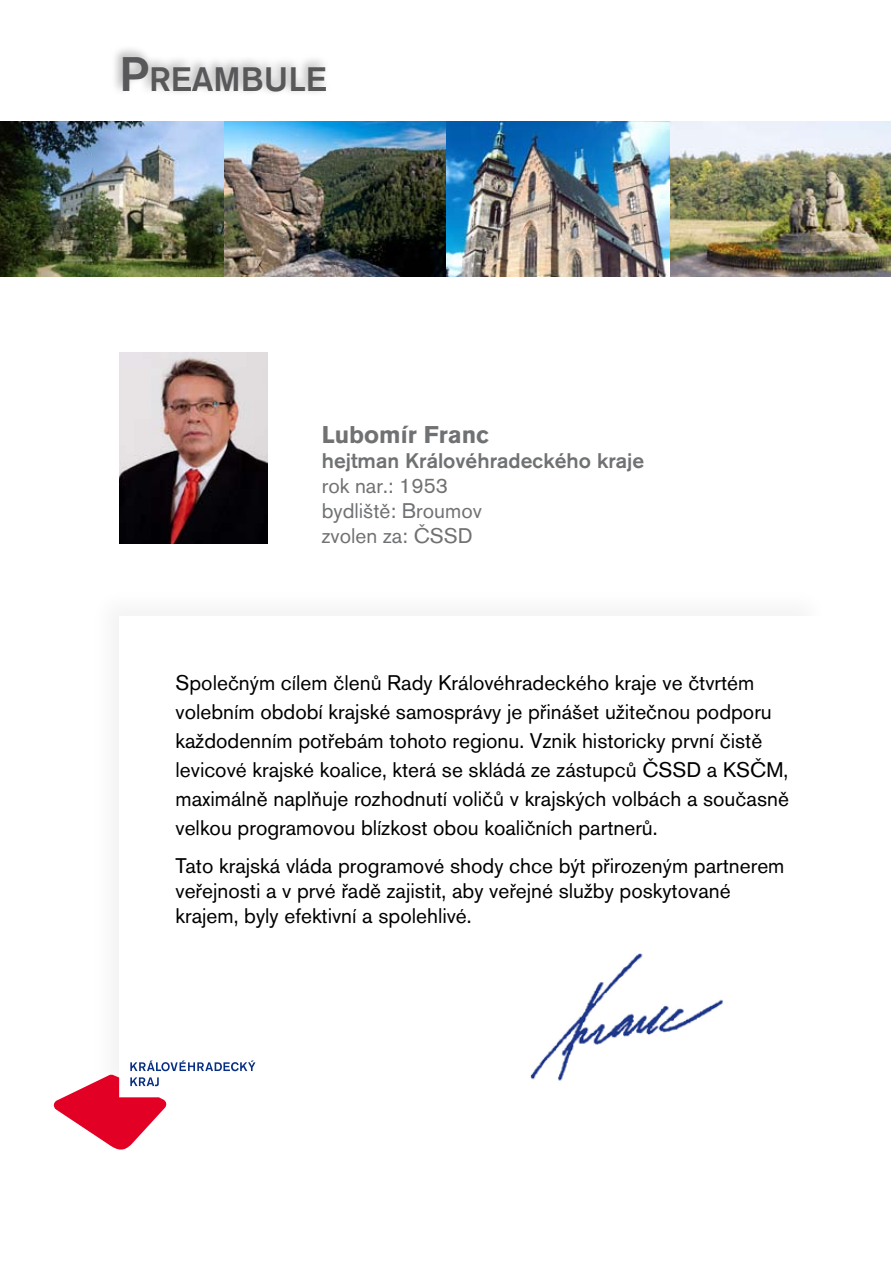
<style>
.page{position:relative;width:893px;height:1263px;background:#fff}
.page>*{position:absolute;margin:0;border:0;box-sizing:border-box;transform-origin:0 0}
.t1{font:500 33.6px "Akzidenz Grotesk CE";color:#58585a}
.t2{font:700 24px "Akzidenz Grotesk CE";color:#707173}
.t3{font:21px/29px "Akzidenz Grotesk CE";color:#000}
.t4{font:21px/25.2px "Akzidenz Grotesk CE";color:#707173}
.t5{font:500 21px "Akzidenz Grotesk CE";color:#707173}
.s1{font-size:48px}
</style>
<div class="page">
<div style="left:111px;top:44px;width:221px;height:53px;background:#000;opacity:.35"></div>
<img style="left:119px;top:352px;width:149px;height:192px">
<img style="left:530px;top:953px;width:193px;height:128px">
<img style="left:0;top:122px;width:890px;height:154px">
<svg style="left:54px;top:1060px;width:201px;height:89px"></svg>
<h1 class="t1" style="left:119px;top:59px;width:209px"><span class="s1">P</span>REAMBULE</h1>
<p class="t2" style="left:322px;top:420px;width:169px">Lubomír Franc</p>
<p class="t5" style="left:322px;top:448px;width:324px">hejtman Královéhradeckého kraje</p>
<p class="t4" style="left:322px;top:473px;width:162px">rok nar.: 1953 bydliště: Broumov zvolen za: ČSSD</p>
<p class="t3" style="left:176px;top:668px;width:615px">Společným cílem členů Rady Královéhradeckého kraje ve čtvrtém volebním období krajské samosprávy je přinášet užitečnou podporu každodenním potřebám tohoto regionu. Vznik historicky první čistě levicové krajské koalice, která se skládá ze zástupců ČSSD a KSČM, maximálně naplňuje rozhodnutí voličů v krajských volbách a současně velkou programovou blízkost obou koaličních partnerů.</p>
<p class="t3" style="left:176px;top:853px;width:610px;line-height:25.2px">Tato krajská vláda programové shody chce být přirozeným partnerem veřejnosti a v prvé řadě zajistit, aby veřejné služby poskytované krajem, byly efektivní a spolehlivé.</p>
</div>
